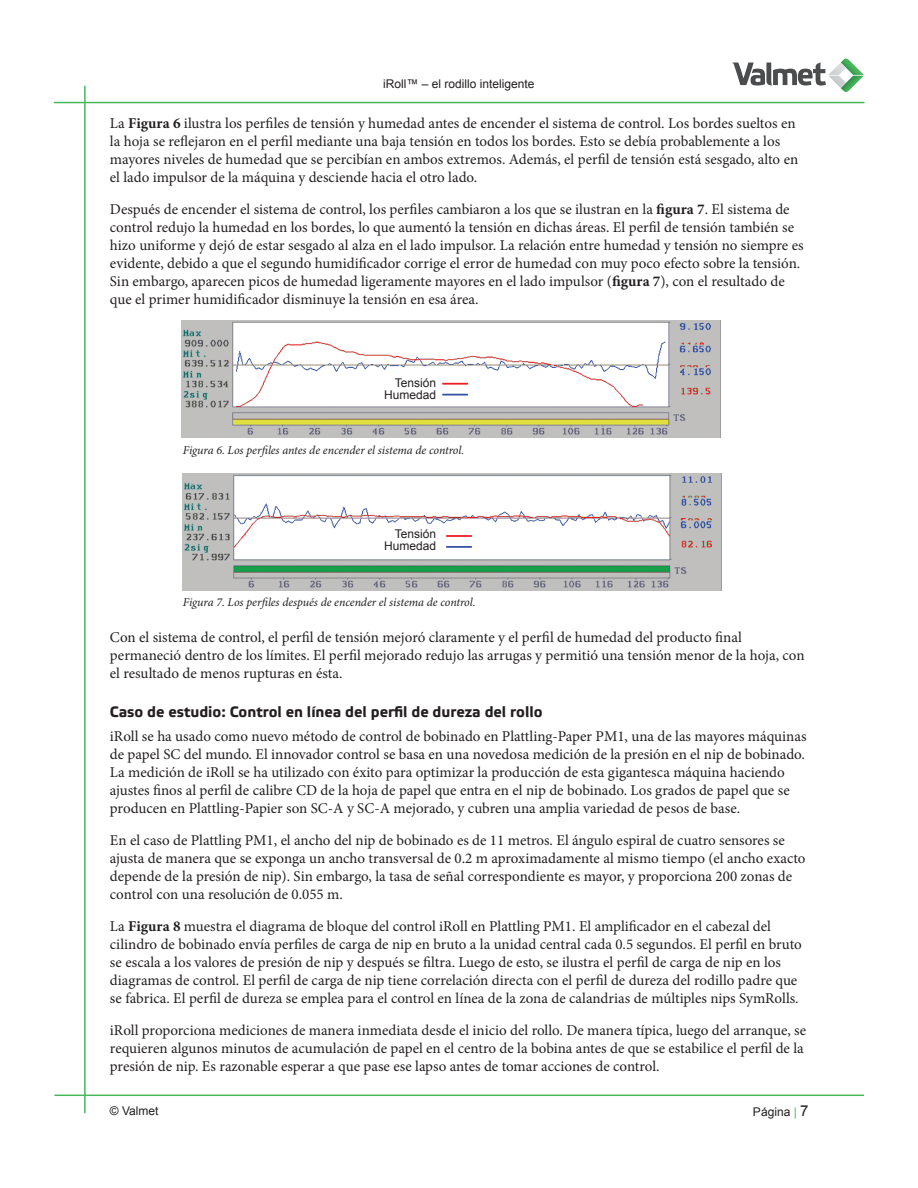
<style>
.page{position:relative;width:918px;height:1188px;background:#fff}
.page>*{position:absolute;margin:0;border:0;box-sizing:border-box;transform-origin:0 0}
.t1{font:15px/18px "Minion Pro";color:#231f20}
.t2{font:700 15px "Etelka Text";color:#231f20}
.t3{font:italic 12px "Minion Pro";letter-spacing:-.005em;color:#231f20}
.t4{font:12px/12px "Arial";color:#231f20;text-align:right}
.s1{font-weight:700}
.s2{color:#48b85c}
.s3{font-size:15px}
</style>
<div class="page">
<hr style="left:54px;top:102px;width:810px;height:1px;background:#48b85c">
<hr style="left:54px;top:1095px;width:810px;height:1px;background:#48b85c">
<hr style="left:84px;top:86px;width:2px;height:1027px;background:#48b85c">
<svg style="left:732px;top:59px;width:132px;height:33px"></svg>
<img style="left:182px;top:321px;width:539px;height:117px">
<img style="left:183px;top:473px;width:539px;height:117px">
<p class="t4" style="left:383px;top:78px;width:153px">iRoll™ – el rodillo inteligente</p>
<p class="t1" style="left:110px;top:114px;width:690px">La <span class="s1">Figura 6</span> ilustra los perfiles de tensión y humedad antes de encender el sistema de control. Los bordes sueltos en la hoja se reflejaron en el perfil mediante una baja tensión en todos los bordes. Esto se debía probablemente a los mayores niveles de humedad que se percibían en ambos extremos. Además, el perfil de tensión está sesgado, alto en el lado impulsor de la máquina y desciende hacia el otro lado.</p>
<p class="t1" style="left:110px;top:200px;width:695px">Después de encender el sistema de control, los perfiles cambiaron a los que se ilustran en la <span class="s1">figura 7</span>. El sistema de control redujo la humedad en los bordes, lo que aumentó la tensión en dichas áreas. El perfil de tensión también se hizo uniforme y dejó de estar sesgado al alza en el lado impulsor. La relación entre humedad y tensión no siempre es evidente, debido a que el segundo humidificador corrige el error de humedad con muy poco efecto sobre la tensión.<br>Sin embargo, aparecen picos de humedad ligeramente mayores en el lado impulsor (<span class="s1">figura 7</span>), con el resultado de que el primer humidificador disminuye la tensión en esa área.</p>
<p class="t4" style="left:384px;top:377px;width:54px">Tensión<br>Humedad</p>
<p class="t3" style="left:183px;top:441px;width:283px">Figura 6. Los perfiles antes de encender el sistema de control.</p>
<p class="t4" style="left:384px;top:528px;width:54px">Tensión<br>Humedad</p>
<p class="t3" style="left:183px;top:594px;width:294px">Figura 7. Los perfiles después de encender el sistema de control.</p>
<p class="t1" style="left:110px;top:628px;width:696px">Con el sistema de control, el perfil de tensión mejoró claramente y el perfil de humedad del producto final permaneció dentro de los límites. El perfil mejorado redujo las arrugas y permitió una tensión menor de la hoja, con el resultado de menos rupturas en ésta.</p>
<p class="t2" style="left:110px;top:702px;width:434px">Caso de estudio: Control en línea del perfil de dureza del rollo</p>
<p class="t1" style="left:110px;top:728px;width:698px">iRoll se ha usado como nuevo método de control de bobinado en Plattling-Paper PM1, una de las mayores máquinas de papel SC del mundo. El innovador control se basa en una novedosa medición de la presión en el nip de bobinado.<br>La medición de iRoll se ha utilizado con éxito para optimizar la producción de esta gigantesca máquina haciendo ajustes finos al perfil de calibre CD de la hoja de papel que entra en el nip de bobinado. Los grados de papel que se producen en Plattling-Papier son SC-A y SC-A mejorado, y cubren una amplia variedad de pesos de base.</p>
<p class="t1" style="left:110px;top:832px;width:697px">En el caso de Plattling PM1, el ancho del nip de bobinado es de 11 metros. El ángulo espiral de cuatro sensores se ajusta de manera que se exponga un ancho transversal de 0.2 m aproximadamente al mismo tiempo (el ancho exacto depende de la presión de nip). Sin embargo, la tasa de señal correspondiente es mayor, y proporciona 200 zonas de control con una resolución de 0.055 m.</p>
<p class="t1" style="left:110px;top:918px;width:693px">La <span class="s1">Figura 8</span> muestra el diagrama de bloque del control iRoll en Plattling PM1. El amplificador en el cabezal del cilindro de bobinado envía perfiles de carga de nip en bruto a la unidad central cada 0.5 segundos. El perfil en bruto se escala a los valores de presión de nip y después se filtra. Luego de esto, se ilustra el perfil de carga de nip en los diagramas de control. El perfil de carga de nip tiene correlación directa con el perfil de dureza del rodillo padre que se fabrica. El perfil de dureza se emplea para el control en línea de la zona de calandrias de múltiples nips SymRolls.</p>
<p class="t1" style="left:110px;top:1022px;width:698px">iRoll proporciona mediciones de manera inmediata desde el inicio del rollo. De manera típica, luego del arranque, se requieren algunos minutos de acumulación de papel en el centro de la bobina antes de que se estabilice el perfil de la presión de nip. Es razonable esperar a que pase ese lapso antes de tomar acciones de control.</p>
<p class="t4" style="left:110px;top:1105px;width:50px">© Valmet</p>
<p class="t4" style="left:753px;top:1106px;width:57px">Página <span class="s2">|</span> <span class="s3">7</span></p>
</div>
